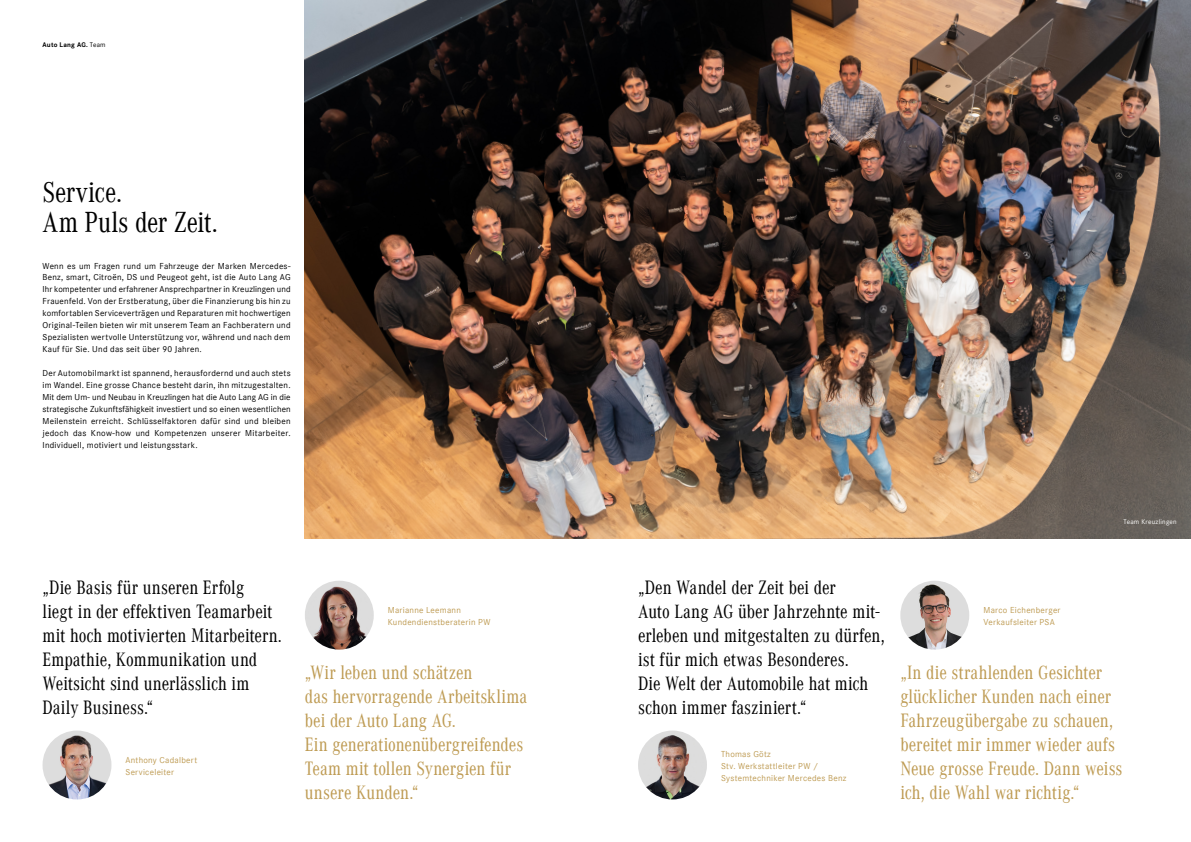
<style>
.page{position:relative;width:1191px;height:842px;background:#fff}
.page>*{position:absolute;margin:0;border:0;box-sizing:border-box;transform-origin:0 0}
.t1{font:30px/30px "Corporate A Con";letter-spacing:-.005em;color:#000}
.t2{font:20px/24px "Corporate A Con";letter-spacing:-.005em;color:#000}
.t3{font:20px/24px "Corporate A Con";letter-spacing:-.005em;color:#be9b53}
.t4{font:9px/12px "Corporate S";letter-spacing:.03em;color:#000;text-align:justify}
.t5{font:9px/12px "Corporate S";letter-spacing:.03em;color:#be9b53}
.t6{font:700 7px "Corporate S";letter-spacing:.03em;color:#000}
.t7{font:7px "Corporate S";letter-spacing:.035em;color:#fff}
.s1{font-weight:400}
</style>
<div class="page">
<img style="left:305px;top:0;width:886px;height:538px">
<img style="left:43px;top:730px;width:68px;height:69px;border-radius:34px">
<img style="left:305px;top:581px;width:69px;height:69px;border-radius:34px">
<img style="left:638px;top:730px;width:69px;height:69px;border-radius:34px">
<img style="left:900px;top:581px;width:69px;height:69px;border-radius:34px">
<p class="t6" style="left:43px;top:41px;width:65px">Auto Lang AG. <span class="s1">Team</span></p>
<h1 class="t1" style="left:43px;top:178px;width:177px">Service.<br>Am Puls der Zeit.</h1>
<p class="t4" style="left:43px;top:260px;width:250px">Wenn es um Fragen rund um Fahrzeuge der Marken Mercedes-Benz, smart, Citroën, DS und Peugeot geht, ist die Auto Lang AG Ihr kompetenter und erfahrener Ansprechpartner in Kreuzlingen und Frauenfeld. Von der Erstberatung, über die Finanzierung bis hin zu komfortablen Serviceverträgen und Reparaturen mit hochwertigen Original-Teilen bieten wir mit unserem Team an Fachberatern und Spezialisten wertvolle Unterstützung vor, während und nach dem Kauf für Sie. Und das seit über 90 Jahren.</p>
<p class="t4" style="left:43px;top:368px;width:250px">Der Automobilmarkt ist spannend, herausfordernd und auch stets im Wandel. Eine grosse Chance besteht darin, ihn mitzugestalten.<br>Mit dem Um- und Neubau in Kreuzlingen hat die Auto Lang AG in die strategische Zukunftsfähigkeit investiert und so einen wesentlichen Meilenstein erreicht. Schlüsselfaktoren dafür sind und bleiben jedoch das Know-how und Kompetenzen unserer Mitarbeiter.<br>Individuell, motiviert und leistungsstark.</p>
<h2 class="t2" style="left:43px;top:576px;width:241px">„Die Basis für unseren Erfolg<br>liegt in der effektiven Teamarbeit mit hoch motivierten Mitarbeitern.<br>Empathie, Kommunikation und<br>Weitsicht sind unerlässlich im<br>Daily Business.“</h2>
<p class="t5" style="left:125px;top:754px;width:73px">Anthony Cadalbert<br>Serviceleiter</p>
<p class="t5" style="left:388px;top:604px;width:104px">Marianne Leemann<br>Kundendienstberaterin PW</p>
<h2 class="t3" style="left:305px;top:661px;width:224px">„Wir leben und schätzen<br>das hervorragende Arbeitsklima bei der Auto Lang AG.<br>Ein generationenübergreifendes<br>Team mit tollen Synergien für unsere Kunden.“</h2>
<p class="t7" style="left:1123px;top:517px;width:55px">Team Kreuzlingen</p>
<h2 class="t2" style="left:638px;top:576px;width:248px">„Den Wandel der Zeit bei der<br>Auto Lang AG über Jahrzehnte mit&shy;erleben und mitgestalten zu dürfen, ist für mich etwas Besonderes.<br>Die Welt der Automobile hat mich schon immer fasziniert.“</h2>
<p class="t5" style="left:721px;top:748px;width:127px">Thomas Götz<br>Stv. Werkstattleiter PW /<br>Systemtechniker Mercedes Benz</p>
<p class="t5" style="left:983px;top:604px;width:79px">Marco Eichenberger<br>Verkaufsleiter PSA</p>
<h2 class="t3" style="left:900px;top:661px;width:224px">„In die strahlenden Gesichter glücklicher Kunden nach einer<br>Fahrzeugübergabe zu schauen, bereitet mir immer wieder aufs<br>Neue grosse Freude. Dann weiss ich, die Wahl war richtig.“</h2>
</div>
